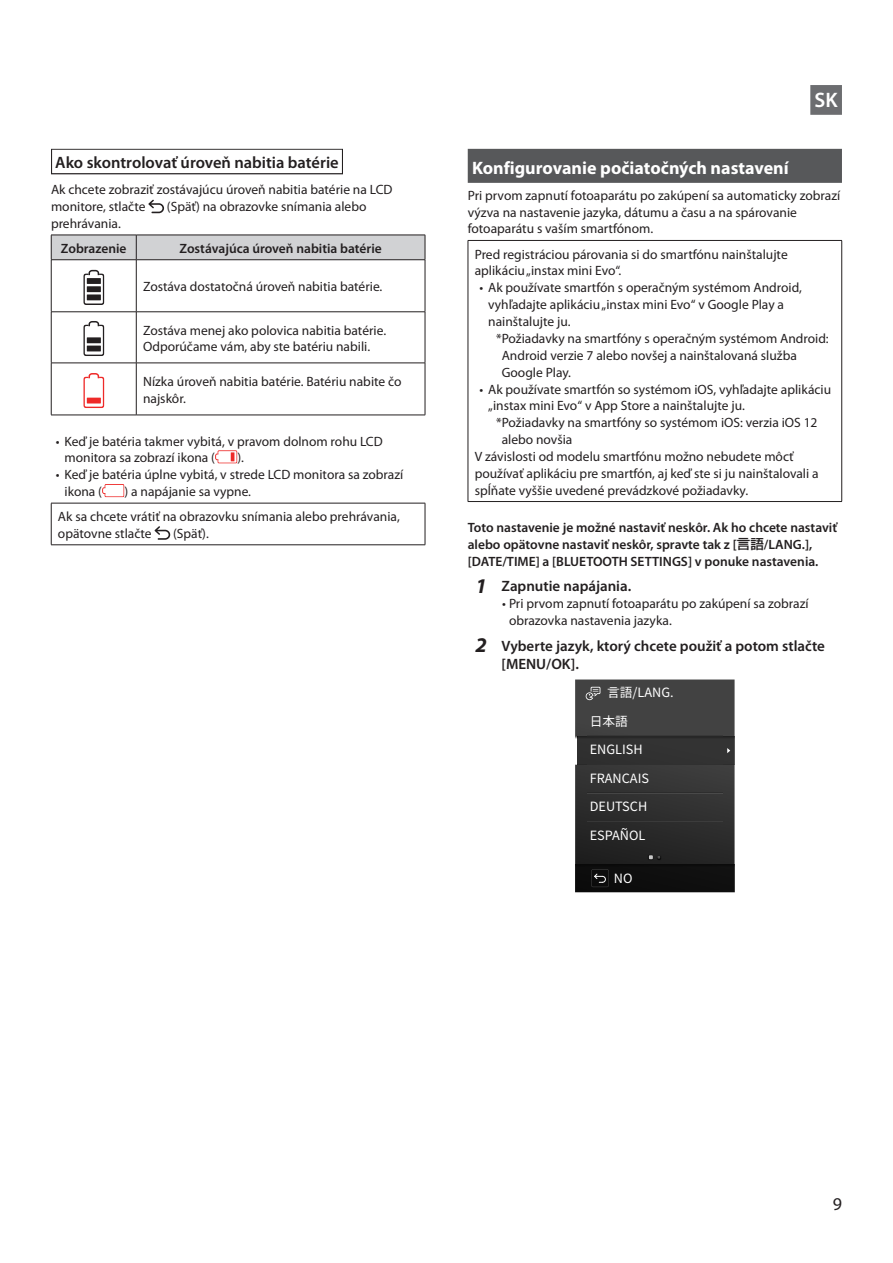
<style>
.page{position:relative;width:893px;height:1263px;background:#fff}
.page>*{position:absolute;margin:0;border:0;box-sizing:border-box;transform-origin:0 0}
.t1{font:600 21px "Myriad Pro";color:#fff}
.t2{font:700 18px "Myriad Pro";color:#fff}
.t3{font:18px "Myriad Pro";color:#231f20}
.t4{font:600 16.5px "Myriad Pro";color:#231f20}
.t5{font:600 15px/18.8px "Myriad Pro";color:#231f20}
.t6{font:13.5px/16.8px "Myriad Pro";color:#231f20}
.t7{font:600 13.5px/16.8px "Myriad Pro";color:#231f20}
.t8{font:12.75px "Noto Sans CJK";color:#fff}
.s1{font-family:"Shin Go Pro";font-weight:500}
.s2{font-weight:700;font-style:italic;font-size:21px}
</style>
<div class="page">
<div style="left:810px;top:85px;width:32px;height:30px;background:#6c6d70"></div>
<svg style="left:51px;top:149px;width:292px;height:25px"></svg>
<div style="left:52px;top:150px;width:290px;height:23px;background:#fff"></div>
<svg style="left:148px;top:200px;width:16px;height:13px"></svg>
<hr style="left:51px;top:260px;width:1px;height:52px;background:#231f20">
<hr style="left:425px;top:260px;width:1px;height:52px;background:#231f20">
<hr style="left:51px;top:312px;width:1px;height:51px;background:#231f20">
<hr style="left:425px;top:312px;width:1px;height:51px;background:#231f20">
<hr style="left:51px;top:363px;width:1px;height:52px;background:#231f20">
<hr style="left:425px;top:363px;width:1px;height:52px;background:#231f20">
<hr style="left:51px;top:415px;width:85px;height:1px;background:#231f20">
<hr style="left:136px;top:415px;width:289px;height:1px;background:#231f20">
<div style="left:51px;top:235px;width:375px;height:25px;background:#d1d2d4"></div>
<hr style="left:51px;top:259px;width:85px;height:1px;background:#231f20">
<hr style="left:136px;top:259px;width:289px;height:1px;background:#231f20">
<hr style="left:136px;top:260px;width:1px;height:52px;background:#231f20">
<hr style="left:51px;top:311px;width:85px;height:1px;background:#231f20">
<hr style="left:136px;top:311px;width:289px;height:1px;background:#231f20">
<hr style="left:136px;top:312px;width:1px;height:51px;background:#231f20">
<hr style="left:51px;top:363px;width:85px;height:1px;background:#231f20">
<hr style="left:136px;top:363px;width:289px;height:1px;background:#231f20">
<hr style="left:136px;top:363px;width:1px;height:52px;background:#231f20">
<svg style="left:83px;top:270px;width:21px;height:35px"></svg>
<svg style="left:83px;top:321px;width:21px;height:35px"></svg>
<svg style="left:83px;top:373px;width:21px;height:35px"></svg>
<svg style="left:215px;top:450px;width:22px;height:14px"></svg>
<svg style="left:102px;top:484px;width:22px;height:13px"></svg>
<hr style="left:51px;top:503px;width:374px;height:1px;background:#231f20">
<hr style="left:51px;top:503px;width:1px;height:42px;background:#231f20">
<hr style="left:425px;top:503px;width:1px;height:42px;background:#231f20">
<hr style="left:51px;top:544px;width:374px;height:1px;background:#231f20">
<svg style="left:155px;top:526px;width:15px;height:14px"></svg>
<div style="left:468px;top:149px;width:374px;height:34px;background:#57585a"></div>
<hr style="left:468px;top:240px;width:374px;height:1px;background:#231f20">
<hr style="left:468px;top:241px;width:1px;height:260px;background:#231f20">
<hr style="left:841px;top:241px;width:1px;height:260px;background:#231f20">
<hr style="left:468px;top:501px;width:374px;height:1px;background:#231f20">
<svg style="left:575px;top:679px;width:160px;height:213px;background:#323232"></svg>
<p class="t4" style="left:55px;top:152px;width:285px">Ako skontrolovať úroveň nabitia batérie</p>
<p class="t6" style="left:51px;top:181px;width:343px">Ak chcete zobraziť zostávajúcu úroveň nabitia batérie na LCD monitore, stlačte</p>
<p class="t6" style="left:167px;top:198px;width:201px">(Späť) na obrazovke snímania alebo</p>
<p class="t6" style="left:51px;top:215px;width:71px">prehrávania.</p>
<p class="t7" style="left:61px;top:240px;width:67px">Zobrazenie</p>
<p class="t7" style="left:180px;top:240px;width:204px">Zostávajúca úroveň nabitia batérie</p>
<p class="t6" style="left:143px;top:278px;width:241px">Zostáva dostatočná úroveň nabitia batérie.</p>
<p class="t6" style="left:143px;top:321px;width:245px">Zostáva menej ako polovica nabitia batérie.<br>Odporúčame vám, aby ste batériu nabili.</p>
<p class="t6" style="left:143px;top:373px;width:260px">Nízka úroveň nabitia batérie. Batériu nabite čo najskôr.</p>
<p class="t6" style="left:65px;top:432px;width:320px;text-indent:-9px">• Keď je batéria takmer vybitá, v pravom dolnom rohu LCD monitora sa zobrazí ikona (</p>
<p class="t6" style="left:237px;top:449px;width:8px">).</p>
<p class="t6" style="left:65px;top:466px;width:340px;text-indent:-9px">• Keď je batéria úplne vybitá, v strede LCD monitora sa zobrazí ikona (</p>
<p class="t6" style="left:58px;top:479px;width:343px;line-height:25px;text-indent:66px">) a napájanie sa vypne.<br>Ak sa chcete vrátiť na obrazovku snímania alebo prehrávania,</p>
<p class="t6" style="left:58px;top:525px;width:95px">opätovne stlačte</p>
<p class="t6" style="left:173px;top:525px;width:37px">(Späť).</p>
<h1 class="t1" style="left:815px;top:87px;width:25px">SK</h1>
<h2 class="t2" style="left:472px;top:156px;width:318px">Konfigurovanie počiatočných nastavení</h2>
<p class="t6" style="left:468px;top:187px;width:374px">Pri prvom zapnutí fotoaparátu po zakúpení sa automaticky zobrazí výzva na nastavenie jazyka, dátumu a času a na spárovanie fotoaparátu s vaším smartfónom.</p>
<p class="t6" style="left:475px;top:245px;width:315px">Pred registráciou párovania si do smartfónu nainštalujte aplikáciu „instax mini Evo“.</p>
<p class="t6" style="left:480px;top:279px;width:324px">• Ak používate smartfón s operačným systémom Android,</p>
<p class="t6" style="left:488px;top:296px;width:297px">vyhľadajte aplikáciu „instax mini Evo“ v Google Play a</p>
<p class="t6" style="left:488px;top:313px;width:84px">nainštalujte ju.</p>
<p class="t6" style="left:496px;top:330px;width:334px">*Požiadavky na smartfóny s operačným systémom Android:</p>
<p class="t6" style="left:502px;top:347px;width:297px">Android verzie 7 alebo novšej a nainštalovaná služba</p>
<p class="t6" style="left:502px;top:363px;width:71px">Google Play.</p>
<p class="t6" style="left:480px;top:380px;width:353px">• Ak používate smartfón so systémom iOS, vyhľadajte aplikáciu</p>
<p class="t6" style="left:488px;top:397px;width:258px">„instax mini Evo“ v App Store a nainštalujte ju.</p>
<p class="t6" style="left:496px;top:414px;width:323px">*Požiadavky na smartfóny so systémom iOS: verzia iOS 12</p>
<p class="t6" style="left:502px;top:431px;width:72px">alebo novšia</p>
<p class="t6" style="left:475px;top:448px;width:321px">V závislosti od modelu smartfónu možno nebudete môcť</p>
<p class="t6" style="left:475px;top:465px;width:345px">používať aplikáciu pre smartfón, aj keď ste si ju nainštalovali a</p>
<p class="t6" style="left:475px;top:482px;width:275px">spĺňate vyššie uvedené prevádzkové požiadavky.</p>
<p class="t7" style="left:468px;top:519px;width:371px">Toto nastavenie je možné nastaviť neskôr. Ak ho chcete nastaviť alebo opätovne nastaviť neskôr, spravte tak z [<span class="s1">言語</span>/LANG.], [DATE/TIME] a [BLUETOOTH SETTINGS] v ponuke nastavenia.</p>
<p class="t5" style="left:476px;top:577px;width:156px"><span class="s2">1</span> Zapnutie napájania.</p>
<p class="t6" style="left:509px;top:595px;width:301px;text-indent:-7px">• Pri prvom zapnutí fotoaparátu po zakúpení sa zobrazí obrazovka nastavenia jazyka.</p>
<p class="t5" style="left:501px;top:636px;width:325px;text-indent:-26px"><span class="s2">2</span> Vyberte jazyk, ktorý chcete použiť a potom stlačte [MENU/OK].</p>
<p class="t8" style="left:607px;top:685px;width:68px">言語/LANG.</p>
<p class="t8" style="left:590px;top:714px;width:40px">日本語</p>
<p class="t8" style="left:590px;top:742px;width:55px">ENGLISH</p>
<p class="t8" style="left:590px;top:771px;width:61px">FRANCAIS</p>
<p class="t8" style="left:590px;top:799px;width:59px">DEUTSCH</p>
<p class="t8" style="left:590px;top:828px;width:57px">ESPAÑOL</p>
<p class="t8" style="left:614px;top:871px;width:20px">NO</p>
<h2 class="t3" style="left:833px;top:1193px;width:11px">9</h2>
</div>
